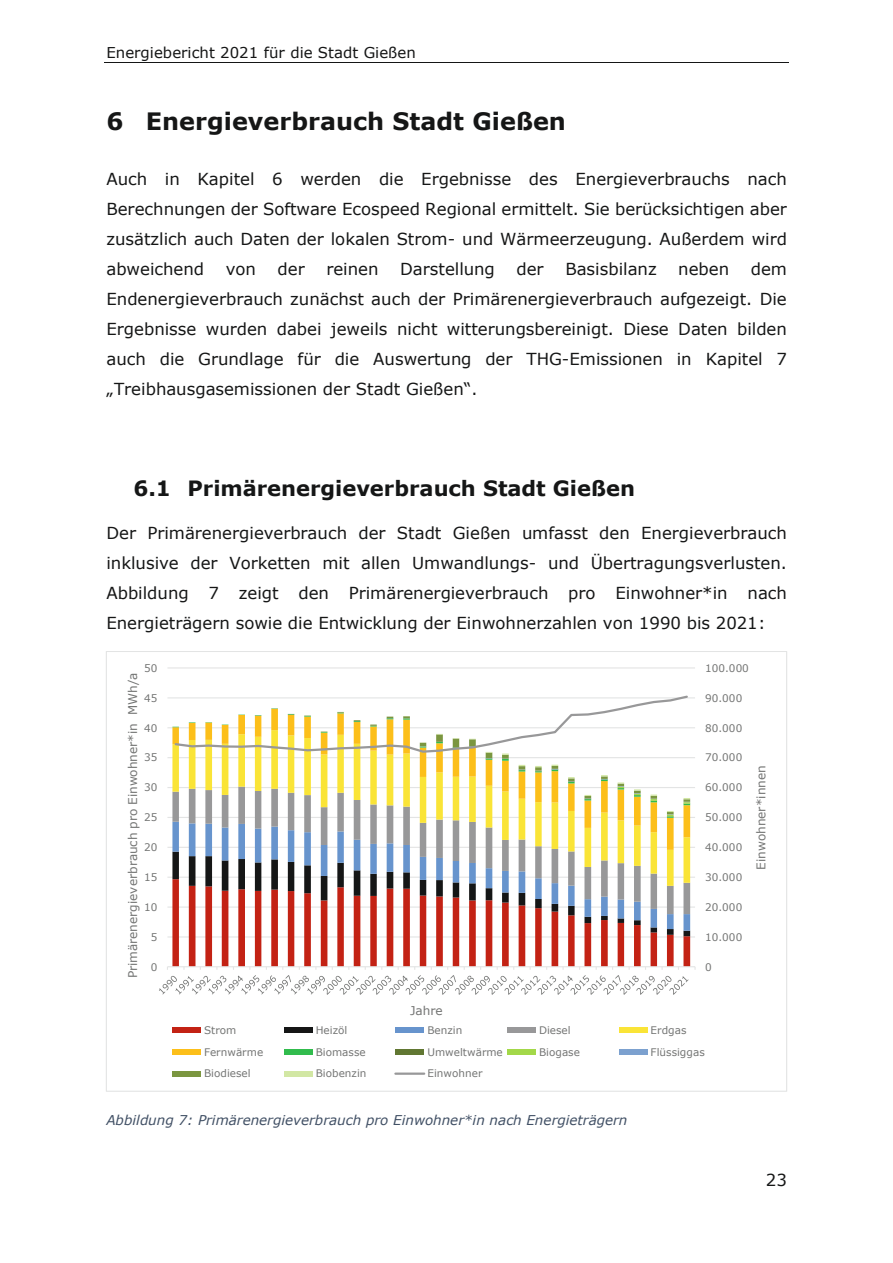
<style>
.page{position:relative;width:893px;height:1263px;background:#fff}
.page>*{position:absolute;margin:0;border:0;box-sizing:border-box;transform-origin:0 0}
.t1{font:700 24px "Verdana";color:#151616}
.t2{font:700 21px "Verdana";color:#151616}
.t3{font:16.5px/30px "Verdana";color:#151616;text-align:justify}
.t4{font:15px "Verdana";color:#151616}
.t5{font:italic 13.5px "Verdana";color:#415065}
.t6{font:12px "Verdana";letter-spacing:-.005em;color:#747574}
.t7{font:10.5px "Verdana";color:#747574}
</style>
<div class="page">
<hr style="left:104px;top:62px;width:685px;height:1px;background:#151616">
<hr style="left:167px;top:936px;width:528px;height:1px;background:#e3e4e4">
<hr style="left:167px;top:906px;width:528px;height:2px;background:#e3e4e4">
<hr style="left:167px;top:877px;width:528px;height:1px;background:#e3e4e4">
<hr style="left:167px;top:847px;width:528px;height:1px;background:#e3e4e4">
<hr style="left:167px;top:817px;width:528px;height:1px;background:#e3e4e4">
<hr style="left:167px;top:787px;width:528px;height:1px;background:#e3e4e4">
<hr style="left:167px;top:757px;width:528px;height:1px;background:#e3e4e4">
<hr style="left:167px;top:727px;width:528px;height:1px;background:#e3e4e4">
<hr style="left:167px;top:697px;width:528px;height:1px;background:#e3e4e4">
<hr style="left:167px;top:667px;width:528px;height:1px;background:#e3e4e4">
<svg style="left:172px;top:936px;width:518px;height:30px"></svg>
<svg style="left:172px;top:931px;width:518px;height:5px"></svg>
<svg style="left:172px;top:914px;width:518px;height:17px"></svg>
<svg style="left:172px;top:886px;width:518px;height:28px"></svg>
<svg style="left:172px;top:850px;width:518px;height:36px"></svg>
<svg style="left:172px;top:805px;width:518px;height:45px"></svg>
<svg style="left:255px;top:805px;width:435px;height:9px"></svg>
<svg style="left:667px;top:811px;width:7px;height:7px"></svg>
<hr style="left:167px;top:966px;width:528px;height:1px;background:#e3e4e4">
<svg style="left:172px;top:695px;width:518px;height:110px"></svg>
<svg style="left:159px;top:967px;width:537px;height:28px"></svg>
<div style="left:172px;top:1027px;width:29px;height:6px;background:#c32214"></div>
<div style="left:284px;top:1027px;width:29px;height:6px;background:#151616"></div>
<div style="left:395px;top:1027px;width:29px;height:6px;background:#6794cd"></div>
<div style="left:507px;top:1027px;width:29px;height:6px;background:#989899"></div>
<div style="left:619px;top:1027px;width:28px;height:6px;background:#fae437"></div>
<div style="left:172px;top:1049px;width:29px;height:6px;background:#fcbf1a"></div>
<div style="left:284px;top:1049px;width:29px;height:6px;background:#31bc4d"></div>
<div style="left:395px;top:1049px;width:29px;height:6px;background:#617732"></div>
<div style="left:507px;top:1049px;width:29px;height:6px;background:#a3d849"></div>
<div style="left:619px;top:1049px;width:28px;height:6px;background:#7ca1cf"></div>
<div style="left:172px;top:1071px;width:29px;height:5px;background:#7b9640"></div>
<div style="left:284px;top:1071px;width:29px;height:5px;background:#d2e7a4"></div>
<hr style="left:395px;top:1072px;width:29px;height:3px;background:#989899">
<p class="t4" style="left:106px;top:42px;width:311px">Energiebericht 2021 für die Stadt Gießen</p>
<h1 class="t1" style="left:106px;top:105px;width:461px">6 Energieverbrauch Stadt Gießen</h1>
<p class="t3" style="left:106px;top:163px;width:682px">Auch in Kapitel 6 werden die Ergebnisse des Energieverbrauchs nach Berechnungen der Software Ecospeed Regional ermittelt. Sie berücksichtigen aber zusätzlich auch Daten der lokalen Strom- und Wärmeerzeugung. Außerdem wird abweichend</p>
<p class="t3" style="left:106px;top:254px;width:682px;text-indent:644px">dem Endenergieverbrauch zunächst auch der Primärenergieverbrauch aufgezeigt. Die Ergebnisse wurden dabei jeweils nicht witterungsbereinigt. Diese Daten bilden auch die Grundlage für die Auswertung der THG-Emissionen in Kapitel 7 „Treibhausgasemissionen der Stadt Gießen“.</p>
<p class="t3" style="left:226px;top:254px;width:32px">von</p>
<p class="t3" style="left:278px;top:254px;width:29px">der</p>
<p class="t3" style="left:326px;top:254px;width:54px">reinen</p>
<p class="t3" style="left:400px;top:254px;width:96px">Darstellung</p>
<p class="t3" style="left:516px;top:254px;width:29px">der</p>
<p class="t3" style="left:565px;top:254px;width:93px">Basisbilanz</p>
<p class="t3" style="left:678px;top:254px;width:53px">neben</p>
<p class="t2" style="left:133px;top:474px;width:503px">6.1 Primärenergieverbrauch Stadt Gießen</p>
<p class="t3" style="left:106px;top:518px;width:682px">Der Primärenergieverbrauch der Stadt Gießen umfasst den Energieverbrauch inklusive der Vorketten mit allen Umwandlungs- und Übertragungsverlusten.<br>Abbildung 7 zeigt den Primärenergieverbrauch pro Einwohner*in nach Energieträgern sowie die Entwicklung der Einwohnerzahlen von 1990 bis 2021:</p>
<p class="t7" style="left:144px;top:661px;width:15px">50</p>
<p class="t6" style="left:125px;top:978px;width:307px;rotate:-90deg">Primärenergieverbrauch pro Einwohner*in MWh/a</p>
<p class="t7" style="left:144px;top:691px;width:15px">45</p>
<p class="t7" style="left:144px;top:720px;width:15px">40</p>
<p class="t7" style="left:144px;top:750px;width:15px">35</p>
<p class="t7" style="left:144px;top:780px;width:15px">30</p>
<p class="t7" style="left:144px;top:810px;width:15px">25</p>
<p class="t7" style="left:144px;top:840px;width:15px">20</p>
<p class="t7" style="left:144px;top:870px;width:15px">15</p>
<p class="t7" style="left:144px;top:900px;width:15px">10</p>
<p class="t7" style="left:151px;top:930px;width:8px">5</p>
<p class="t7" style="left:151px;top:959px;width:8px">0</p>
<p class="t7" style="left:705px;top:661px;width:45px">100.000</p>
<p class="t7" style="left:705px;top:690px;width:39px">90.000</p>
<p class="t7" style="left:705px;top:720px;width:39px">80.000</p>
<p class="t7" style="left:705px;top:750px;width:39px">70.000</p>
<p class="t7" style="left:705px;top:780px;width:39px">60.000</p>
<p class="t7" style="left:705px;top:810px;width:39px">50.000</p>
<p class="t7" style="left:705px;top:840px;width:39px">40.000</p>
<p class="t7" style="left:705px;top:870px;width:39px">30.000</p>
<p class="t7" style="left:705px;top:900px;width:39px">20.000</p>
<p class="t7" style="left:705px;top:930px;width:39px">10.000</p>
<p class="t7" style="left:705px;top:959px;width:8px">0</p>
<p class="t6" style="left:753px;top:869px;width:106px;rotate:-90deg">Einwohner*innen</p>
<p class="t6" style="left:410px;top:1002px;width:34px">Jahre</p>
<p class="t7" style="left:204px;top:1023px;width:34px">Strom</p>
<p class="t7" style="left:316px;top:1023px;width:33px">Heizöl</p>
<p class="t7" style="left:427px;top:1023px;width:37px">Benzin</p>
<p class="t7" style="left:539px;top:1023px;width:33px">Diesel</p>
<p class="t7" style="left:651px;top:1023px;width:37px">Erdgas</p>
<p class="t7" style="left:204px;top:1045px;width:61px">Fernwärme</p>
<p class="t7" style="left:316px;top:1045px;width:52px">Biomasse</p>
<p class="t7" style="left:427px;top:1045px;width:77px">Umweltwärme</p>
<p class="t7" style="left:539px;top:1045px;width:42px">Biogase</p>
<p class="t7" style="left:651px;top:1045px;width:56px">Flüssiggas</p>
<p class="t7" style="left:204px;top:1066px;width:48px">Biodiesel</p>
<p class="t7" style="left:316px;top:1066px;width:52px">Biobenzin</p>
<p class="t7" style="left:427px;top:1066px;width:57px">Einwohner</p>
<p class="t5" style="left:106px;top:1111px;width:522px">Abbildung 7: Primärenergieverbrauch pro Einwohner*in nach Energieträgern</p>
<p class="t3" style="left:766px;top:1165px;width:23px">23</p>
</div>
